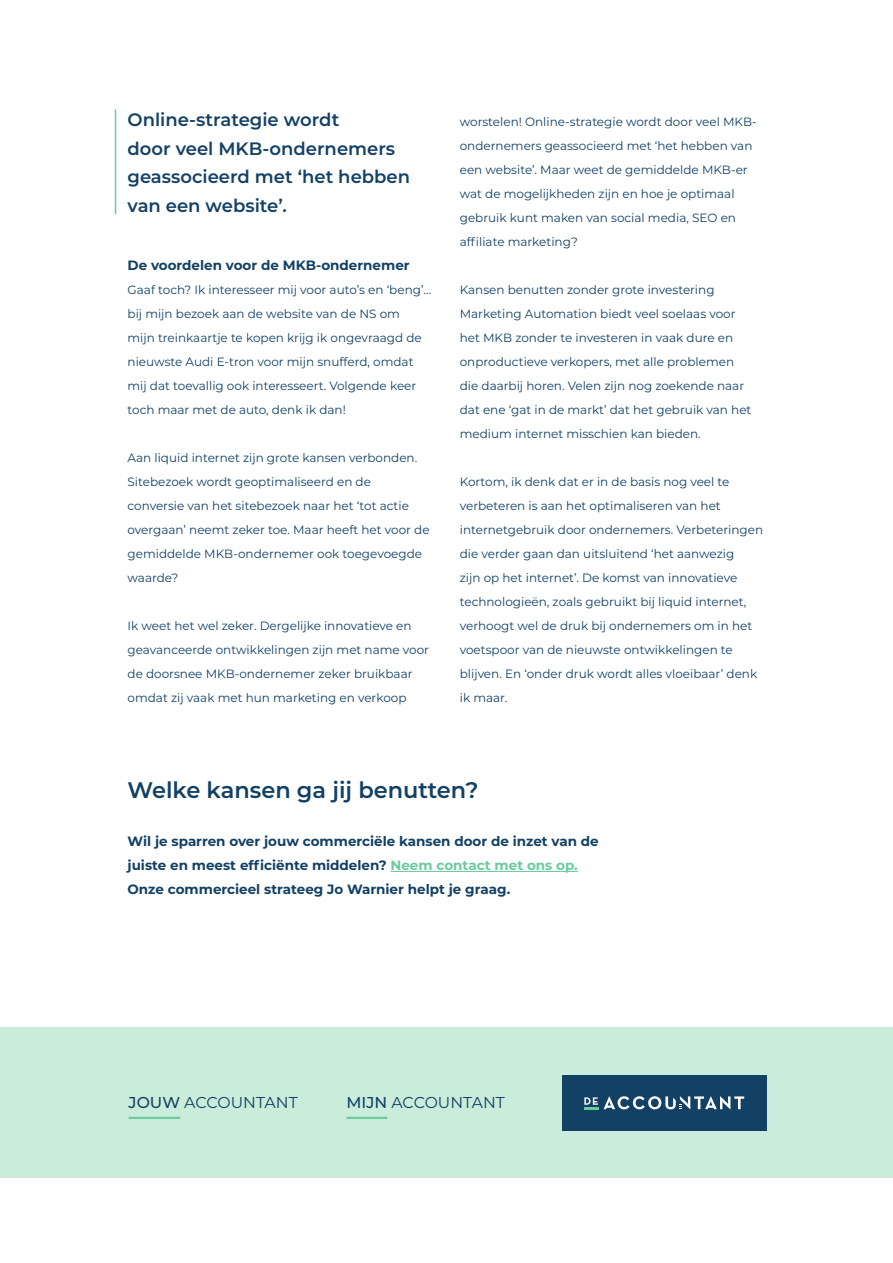
<style>
.page{position:relative;width:893px;height:1263px;background:#fff}
.page>*{position:absolute;margin:0;border:0;box-sizing:border-box;transform-origin:0 0}
.t1{font:600 22.5px "Montserrat";color:#134065}
.t2{font:600 18px/28.5px "Montserrat";color:#134065}
.t3{font:15.75px "Montserrat";color:#134065}
.t4{font:700 13.5px/24px "Montserrat";color:#134065}
.t5{font:12px/24px "Montserrat";color:#134065}
.s1{color:#6bcb9d}
.s2{font-weight:500}
</style>
<div class="page">
<hr style="left:390px;top:871px;width:188px;height:1px;background:#6bcb9d">
<div style="left:0;top:1027px;width:893px;height:151px;background:#c9ecdb"></div>
<hr style="left:129px;top:1117px;width:51px;height:2px;background:#6bcb9d">
<hr style="left:346px;top:1117px;width:41px;height:2px;background:#6bcb9d">
<div style="left:562px;top:1075px;width:204px;height:56px;background:#134065"></div>
<svg style="left:584px;top:1096px;width:160px;height:13px"></svg>
<hr style="left:115px;top:109px;width:1px;height:105px;background:#6bcb9d">
<h2 class="t2" style="left:128px;top:105px;width:284px">Online-strategie wordt<br>door veel MKB-ondernemers geassocieerd met ‘het hebben van een website’.</h2>
<p class="t4" style="left:128px;top:253px;width:284px">De voordelen voor de MKB-ondernemer</p>
<p class="t5" style="left:128px;top:277px;width:305px">Gaaf toch? Ik interesseer mij voor auto’s en ‘beng’… bij mijn bezoek aan de website van de NS om<br>mijn treinkaartje te kopen krijg ik ongevraagd de nieuwste Audi E-tron voor mijn snufferd, omdat mij dat toevallig ook interesseert. Volgende keer toch maar met de auto, denk ik dan!</p>
<p class="t5" style="left:128px;top:445px;width:304px">Aan liquid internet zijn grote kansen verbonden.<br>Sitebezoek wordt geoptimaliseerd en de conversie van het sitebezoek naar het ‘tot actie overgaan’ neemt zeker toe. Maar heeft het voor de gemiddelde MKB-ondernemer ook toegevoegde waarde?</p>
<p class="t5" style="left:128px;top:613px;width:303px">Ik weet het wel zeker. Dergelijke innovatieve en geavanceerde ontwikkelingen zijn met name voor de doorsnee MKB-ondernemer zeker bruikbaar omdat zij vaak met hun marketing en verkoop</p>
<p class="t5" style="left:460px;top:109px;width:298px">worstelen! Online-strategie wordt door veel MKB&shy;ondernemers geassocieerd met ‘het hebben van een website’. Maar weet de gemiddelde MKB-er wat de mogelijkheden zijn en hoe je optimaal gebruik kunt maken van social media, SEO en affiliate marketing?</p>
<p class="t5" style="left:460px;top:277px;width:293px">Kansen benutten zonder grote investering Marketing Automation biedt veel soelaas voor het MKB zonder te investeren in vaak dure en onproductieve verkopers, met alle problemen die daarbij horen. Velen zijn nog zoekende naar dat ene ‘gat in de markt’ dat het gebruik van het medium internet misschien kan bieden.</p>
<p class="t5" style="left:460px;top:469px;width:305px">Kortom, ik denk dat er in de basis nog veel te verbeteren is aan het optimaliseren van het internetgebruik door ondernemers. Verbeteringen die verder gaan dan uitsluitend ‘het aanwezig<br>zijn op het internet’. De komst van innovatieve technologieën, zoals gebruikt bij liquid internet, verhoogt wel de druk bij ondernemers om in het voetspoor van de nieuwste ontwikkelingen te blijven. En ‘onder druk wordt alles vloeibaar’ denk ik maar.</p>
<h1 class="t1" style="left:128px;top:774px;width:352px">Welke kansen ga jij benutten?</h1>
<p class="t4" style="left:128px;top:829px;width:473px">Wil je sparren over jouw commerciële kansen door de inzet van de juiste en meest efficiënte middelen? <span class="s1">Neem contact met ons op.<br></span>Onze commercieel strateeg Jo Warnier helpt je graag.</p>
<h3 class="t3" style="left:129px;top:1092px;width:171px"><span class="s2">JOUW</span> ACCOUNTANT</h3>
<h3 class="t3" style="left:346px;top:1092px;width:160px"><span class="s2">MIJN</span> ACCOUNTANT</h3>
</div>
